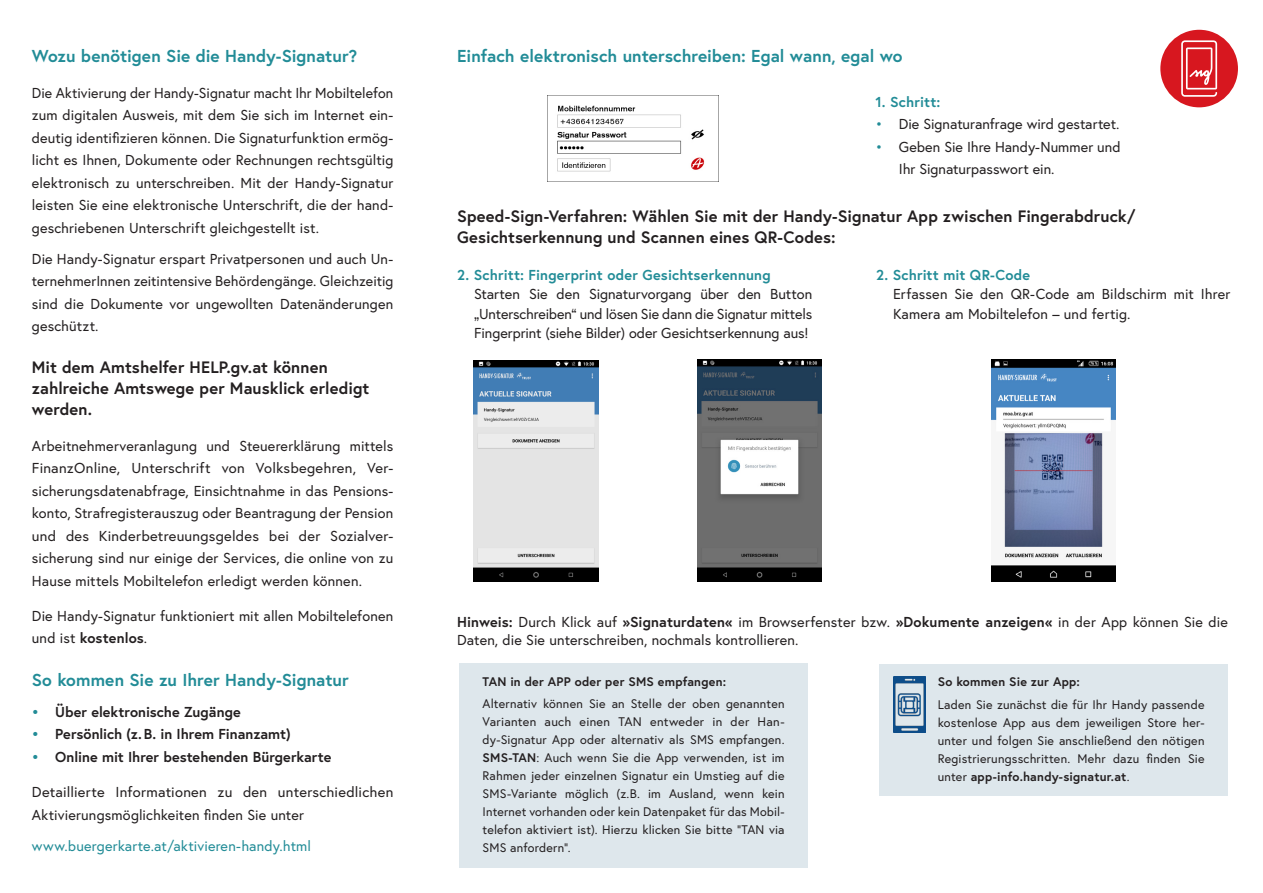
<style>
.page{position:relative;width:1263px;height:893px;background:#fff}
.page>*{position:absolute;margin:0;border:0;box-sizing:border-box;transform-origin:0 0}
.h2_ohne_Nummerierung{font:700 17.25px "Europa Austria";color:#228c97}
.h3_ohne_Nummerierung{font:700 16.5px/21px "Europa Austria";letter-spacing:.005em;color:#231f20}
.ul_Liste_ohne_Aufzäh{font:14.4px/22.5px "Europa Austria";letter-spacing:.005em;color:#231f20}
.t1{font:700 14.4px "Europa Austria";color:#231f20}
.h3_ohne_Nummerierung-2{font:700 14.4px "Europa Austria";letter-spacing:.01em;color:#228c97}
.t2{font:14.4px "Europa Austria";letter-spacing:.01em;color:#228c97}
.p_Bildbeschriftung{font:700 14.4px "Europa Austria";letter-spacing:.01em;color:#228c97}
.p_Infobox{font:12.45px/18px "Europa Austria";letter-spacing:.015em;color:#231f20;text-align:justify}
.p_Infobox_Titel{font:700 12.45px "Europa Austria";letter-spacing:.02em;color:#231f20}
.s1{font-weight:700}
.s2{color:#228c97}
</style>
<div class="page">
<div style="left:1160px;top:30px;width:78px;height:77px;background:#d7171f;border-radius:50%"></div>
<svg style="left:1181px;top:40px;width:36px;height:57px"></svg>
<img style="left:547px;top:96px;width:172px;height:85px">
<img style="left:474px;top:360px;width:124px;height:221px">
<img style="left:697px;top:360px;width:124px;height:221px">
<img style="left:991px;top:360px;width:124px;height:221px">
<div style="left:459px;top:663px;width:349px;height:38px;background:#dee7ec"></div>
<div style="left:459px;top:686px;width:349px;height:182px;background:#dee7ec"></div>
<div style="left:879px;top:664px;width:349px;height:38px;background:#dee7ec"></div>
<div style="left:879px;top:686px;width:349px;height:110px;background:#dee7ec"></div>
<img style="left:893px;top:676px;width:32px;height:56px">
<h2 class="h2_ohne_Nummerierung" style="left:32px;top:45px;width:327px">Wozu benötigen Sie die Handy-Signatur?</h2>
<p class="ul_Liste_ohne_Aufzäh" style="left:32px;top:81px;width:363px;text-align:justify">Die Aktivierung der Handy-Signatur macht Ihr Mobiltelefon zum digitalen Ausweis, mit dem Sie sich im Internet ein&shy;deutig identifizieren können. Die Signaturfunktion ermög&shy;licht es Ihnen, Dokumente oder Rechnungen rechtsgültig elektronisch zu unterschreiben. Mit der Handy-Signatur leisten Sie eine elektronische Unterschrift, die der hand&shy;geschriebenen Unterschrift gleichgestellt ist.</p>
<p class="ul_Liste_ohne_Aufzäh" style="left:32px;top:247px;width:363px;text-align:justify">Die Handy-Signatur erspart Privatpersonen und auch Un&shy;ternehmerInnen zeitintensive Behördengänge. Gleichzeitig sind die Dokumente vor ungewollten Datenänderungen geschützt.</p>
<h3 class="h3_ohne_Nummerierung" style="left:32px;top:357px;width:339px">Mit dem Amtshelfer HELP.gv.at können zahlreiche Amtswege per Mausklick erledigt werden.</h3>
<p class="ul_Liste_ohne_Aufzäh" style="left:32px;top:434px;width:363px;text-align:justify">Arbeitnehmerveranlagung und Steuererklärung mittels FinanzOnline, Unterschrift von Volksbegehren, Ver&shy;sicherungsdatenabfrage, Einsichtnahme in das Pensions&shy;konto, Strafregisterauszug oder Beantragung der Pension und des Kinderbetreuungsgeldes bei der Sozialver&shy;sicherung sind nur einige der Services, die online von zu Hause mittels Mobiltelefon erledigt werden können.</p>
<p class="ul_Liste_ohne_Aufzäh" style="left:32px;top:604px;width:363px">Die Handy-Signatur funktioniert mit allen Mobiltelefonen und ist <span class="s1">kostenlos</span>.</p>
<h2 class="h2_ohne_Nummerierung" style="left:32px;top:668px;width:318px">So kommen Sie zu Ihrer Handy-Signatur</h2>
<p class="t1" style="left:32px;top:702px;width:210px"><span class="s2">•</span> Über elektronische Zugänge</p>
<p class="t1" style="left:32px;top:724px;width:260px"><span class="s2">•</span> Persönlich (z.B. in Ihrem Finanzamt)</p>
<p class="t1" style="left:32px;top:747px;width:301px"><span class="s2">•</span> Online mit Ihrer bestehenden Bürgerkarte</p>
<p class="ul_Liste_ohne_Aufzäh" style="left:32px;top:780px;width:363px">Detaillierte Informationen zu den unterschiedlichen<br>Aktivierungsmöglichkeiten finden Sie unter</p>
<p class="t2" style="left:32px;top:836px;width:281px">www.buergerkarte.at/aktivieren-handy.html</p>
<h2 class="h2_ohne_Nummerierung" style="left:457px;top:45px;width:447px">Einfach elektronisch unterschreiben: Egal wann, egal wo</h2>
<h3 class="p_Bildbeschriftung" style="left:875px;top:92px;width:66px">1. Schritt:</h3>
<p class="ul_Liste_ohne_Aufzäh" style="left:875px;top:113px;width:245px"><span class="s2">•</span> Die Signaturanfrage wird gestartet.</p>
<p class="ul_Liste_ohne_Aufzäh" style="left:899px;top:135px;width:223px;text-indent:-23px"><span class="s2">•</span> Geben Sie Ihre Handy-Nummer und<br>Ihr Signaturpasswort ein.</p>
<h3 class="h3_ohne_Nummerierung" style="left:457px;top:206px;width:680px">Speed-Sign-Verfahren: Wählen Sie mit der Handy-Signatur App zwischen Fingerabdruck/<br>Gesichtserkennung und Scannen eines QR-Codes:</h3>
<h3 class="h3_ohne_Nummerierung-2" style="left:457px;top:265px;width:315px">2. Schritt: Fingerprint oder Gesichtserkennung</h3>
<p class="ul_Liste_ohne_Aufzäh" style="left:474px;top:284px;width:340px;line-height:19.5px;text-align:justify">Starten Sie den Signaturvorgang über den Button „Unterschreiben“ und lösen Sie dann die Signatur mittels Fingerprint (siehe Bilder) oder Gesichtserkennung aus!</p>
<h3 class="p_Bildbeschriftung" style="left:876px;top:265px;width:156px">2. Schritt mit QR-Code</h3>
<p class="ul_Liste_ohne_Aufzäh" style="left:893px;top:284px;width:339px;line-height:19.5px">Erfassen Sie den QR-Code am Bildschirm mit Ihrer<br>Kamera am Mobiltelefon – und fertig.</p>
<p class="ul_Liste_ohne_Aufzäh" style="left:457px;top:612px;width:772px;line-height:18px"><span class="s1">Hinweis:</span> Durch Klick auf <span class="s1">»Signaturdaten«</span> im Browserfenster bzw. <span class="s1">»Dokumente anzeigen«</span> in der App können Sie die<br>Daten, die Sie unterschreiben, nochmals kontrollieren.</p>
<h3 class="p_Infobox_Titel" style="left:483px;top:673px;width:245px">TAN in der APP oder per SMS empfangen:</h3>
<p class="p_Infobox" style="left:483px;top:694px;width:303px">Alternativ können Sie an Stelle der oben genannten Varianten auch einen TAN entweder in der Han&shy;dy-Signatur App oder alternativ als SMS empfangen.<br><span class="s1">SMS-TAN</span>: Auch wenn Sie die App verwenden, ist im Rahmen jeder einzelnen Signatur ein Umstieg auf die SMS-Variante möglich (z.B. im Ausland, wenn kein Internet vorhanden oder kein Datenpaket für das Mobil&shy;telefon aktiviert ist). Hierzu klicken Sie bitte "TAN via SMS anfordern".</p>
<h3 class="p_Infobox_Titel" style="left:938px;top:673px;width:143px">So kommen Sie zur App:</h3>
<p class="p_Infobox" style="left:938px;top:695px;width:268px">Laden Sie zunächst die für Ihr Handy passende kostenlose App aus dem jeweiligen Store her&shy;unter und folgen Sie anschließend den nötigen Registrierungsschritten. Mehr dazu finden Sie unter <span class="s1">app-info.handy-signatur.at</span>.</p>
</div>
